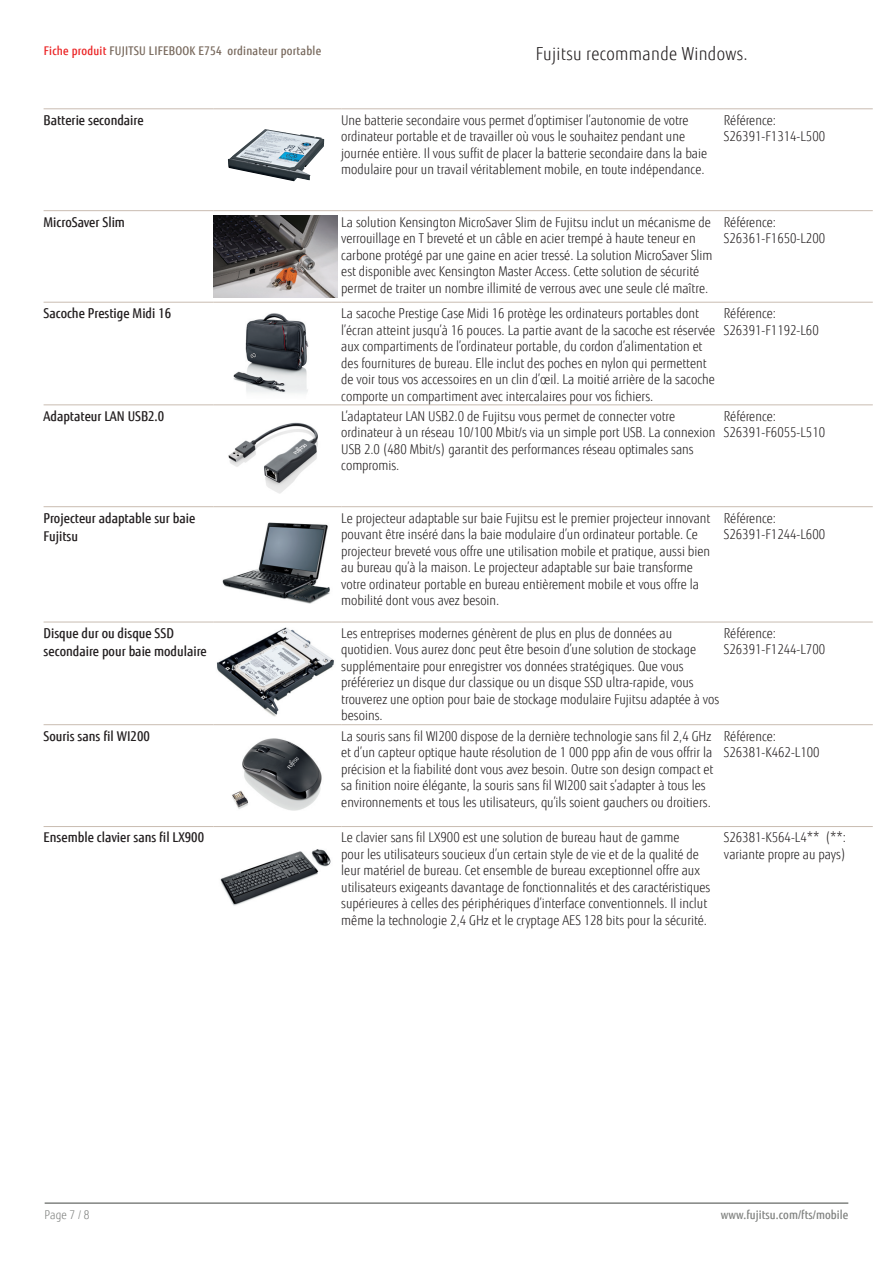
<style>
.page{position:relative;width:893px;height:1263px;background:#fff}
.page>*{position:absolute;margin:0;border:0;box-sizing:border-box;transform-origin:0 0}
.t1{font:300 18px "Fujitsu Sans";letter-spacing:.02em;color:#231f20;scale:.9 1}
.BoMBody{font:300 13.5px/16.5px "Fujitsu Sans";color:#231f20;scale:.9 1}
.BoMBodyHeading{font:500 13.5px/18px "Fujitsu Sans";color:#231f20;scale:.9 1}
.t2{font:500 12px "Fujitsu Sans";letter-spacing:.02em;color:#78695d;scale:.9 1}
.t3{font:500 12px "Fujitsu Sans";letter-spacing:.005em;color:#818381;scale:.9 1}
.t4{font:300 12px "Fujitsu Sans";color:#818381;scale:.9 1}
.s1{color:#eb2223}
</style>
<div class="page">
<hr style="left:45px;top:1202px;width:803px;height:2px;background:#818381">
<hr style="left:44px;top:108px;width:170px;height:1px;background:#c9bcb1">
<hr style="left:214px;top:108px;width:127px;height:1px;background:#c9bcb1">
<hr style="left:341px;top:108px;width:383px;height:1px;background:#c9bcb1">
<hr style="left:724px;top:108px;width:149px;height:1px;background:#c9bcb1">
<hr style="left:44px;top:210px;width:170px;height:1px;background:#c9bcb1">
<hr style="left:214px;top:210px;width:127px;height:1px;background:#c9bcb1">
<hr style="left:341px;top:210px;width:383px;height:1px;background:#c9bcb1">
<hr style="left:724px;top:210px;width:149px;height:1px;background:#c9bcb1">
<hr style="left:44px;top:302px;width:170px;height:1px;background:#c9bcb1">
<hr style="left:214px;top:302px;width:127px;height:1px;background:#c9bcb1">
<hr style="left:341px;top:302px;width:383px;height:1px;background:#c9bcb1">
<hr style="left:724px;top:302px;width:149px;height:1px;background:#c9bcb1">
<hr style="left:44px;top:404px;width:170px;height:1px;background:#c9bcb1">
<hr style="left:214px;top:404px;width:127px;height:1px;background:#c9bcb1">
<hr style="left:341px;top:404px;width:383px;height:1px;background:#c9bcb1">
<hr style="left:724px;top:404px;width:149px;height:1px;background:#c9bcb1">
<hr style="left:44px;top:506px;width:170px;height:1px;background:#c9bcb1">
<hr style="left:214px;top:506px;width:127px;height:1px;background:#c9bcb1">
<hr style="left:341px;top:506px;width:383px;height:1px;background:#c9bcb1">
<hr style="left:724px;top:506px;width:149px;height:1px;background:#c9bcb1">
<hr style="left:44px;top:622px;width:170px;height:1px;background:#c9bcb1">
<hr style="left:214px;top:622px;width:127px;height:1px;background:#c9bcb1">
<hr style="left:341px;top:622px;width:383px;height:1px;background:#c9bcb1">
<hr style="left:724px;top:622px;width:149px;height:1px;background:#c9bcb1">
<hr style="left:44px;top:724px;width:170px;height:1px;background:#c9bcb1">
<hr style="left:214px;top:724px;width:127px;height:1px;background:#c9bcb1">
<hr style="left:341px;top:724px;width:383px;height:1px;background:#c9bcb1">
<hr style="left:724px;top:724px;width:149px;height:1px;background:#c9bcb1">
<hr style="left:44px;top:826px;width:170px;height:1px;background:#c9bcb1">
<hr style="left:214px;top:826px;width:127px;height:1px;background:#c9bcb1">
<hr style="left:341px;top:826px;width:383px;height:1px;background:#c9bcb1">
<hr style="left:724px;top:826px;width:149px;height:1px;background:#c9bcb1">
<img style="left:228px;top:129px;width:96px;height:52px">
<img style="left:214px;top:216px;width:123px;height:82px">
<img style="left:233px;top:313px;width:76px;height:81px">
<img style="left:228px;top:422px;width:90px;height:72px">
<img style="left:222px;top:522px;width:108px;height:82px">
<img style="left:217px;top:627px;width:117px;height:90px">
<img style="left:232px;top:738px;width:90px;height:73px">
<img style="left:220px;top:849px;width:111px;height:57px">
<p class="t2" style="left:44px;top:43px;width:310px"><span class="s1">Fiche produit</span> FUJITSU LIFEBOOK E754 ordinateur portable</p>
<h1 class="t1" style="left:536px;top:43px;width:237px">Fujitsu recommande Windows.</h1>
<p class="BoMBodyHeading" style="left:44px;top:111px;width:113px">Batterie secondaire</p>
<p class="BoMBody" style="left:341px;top:112px;width:408px">Une batterie secondaire vous permet d’optimiser l’autonomie de votre ordinateur portable et de travailler où vous le souhaitez pendant une journée entière. Il vous suffit de placer la batterie secondaire dans la baie modulaire pour un travail véritablement mobile, en toute indépendance.</p>
<p class="BoMBody" style="left:724px;top:112px;width:59px">Référence:</p>
<p class="BoMBody" style="left:724px;top:128px;width:114px">S26391-F1314-L500</p>
<p class="BoMBodyHeading" style="left:44px;top:213px;width:92px">MicroSaver Slim</p>
<p class="BoMBody" style="left:341px;top:214px;width:414px">La solution Kensington MicroSaver Slim de Fujitsu inclut un mécanisme de verrouillage en T breveté et un câble en acier trempé à haute teneur en carbone protégé par une gaine en acier tressé. La solution MicroSaver Slim est disponible avec Kensington Master Access. Cette solution de sécurité permet de traiter un nombre illimité de verrous avec une seule clé maître.</p>
<p class="BoMBody" style="left:724px;top:214px;width:59px">Référence:</p>
<p class="BoMBody" style="left:724px;top:230px;width:114px">S26361-F1650-L200</p>
<p class="BoMBodyHeading" style="left:44px;top:304px;width:143px">Sacoche Prestige Midi 16</p>
<p class="BoMBody" style="left:341px;top:305px;width:417px">La sacoche Prestige Case Midi 16 protège les ordinateurs portables dont l’écran atteint jusqu’à 16 pouces. La partie avant de la sacoche est réservée aux compartiments de l’ordinateur portable, du cordon d’alimentation et des fournitures de bureau. Elle inclut des poches en nylon qui permettent de voir tous vos accessoires en un clin d’œil. La moitié arrière de la sacoche comporte un compartiment avec intercalaires pour vos fichiers.</p>
<p class="BoMBody" style="left:724px;top:305px;width:59px">Référence:</p>
<p class="BoMBody" style="left:724px;top:322px;width:107px">S26391-F1192-L60</p>
<p class="BoMBodyHeading" style="left:44px;top:407px;width:136px">Adaptateur LAN USB2.0</p>
<p class="BoMBody" style="left:341px;top:408px;width:417px">L’adaptateur LAN USB2.0 de Fujitsu vous permet de connecter votre ordinateur à un réseau 10/100 Mbit/s via un simple port USB. La connexion USB 2.0 (480 Mbit/s) garantit des performances réseau optimales sans compromis.</p>
<p class="BoMBody" style="left:724px;top:408px;width:59px">Référence:</p>
<p class="BoMBody" style="left:724px;top:424px;width:114px">S26391-F6055-L510</p>
<p class="BoMBodyHeading" style="left:44px;top:509px;width:170px">Projecteur adaptable sur baie<br>Fujitsu</p>
<p class="BoMBody" style="left:341px;top:510px;width:412px">Le projecteur adaptable sur baie Fujitsu est le premier projecteur innovant pouvant être inséré dans la baie modulaire d’un ordinateur portable. Ce projecteur breveté vous offre une utilisation mobile et pratique, aussi bien au bureau qu’à la maison. Le projecteur adaptable sur baie transforme votre ordinateur portable en bureau entièrement mobile et vous offre la mobilité dont vous avez besoin.</p>
<p class="BoMBody" style="left:724px;top:510px;width:59px">Référence:</p>
<p class="BoMBody" style="left:724px;top:526px;width:114px">S26391-F1244-L600</p>
<p class="BoMBodyHeading" style="left:44px;top:624px;width:183px">Disque dur ou disque SSD secondaire pour baie modulaire</p>
<p class="BoMBody" style="left:341px;top:625px;width:422px">Les entreprises modernes génèrent de plus en plus de données au quotidien. Vous aurez donc peut être besoin d’une solution de stockage supplémentaire pour enregistrer vos données stratégiques. Que vous préféreriez un disque dur classique ou un disque SSD ultra-rapide, vous trouverez une option pour baie de stockage modulaire Fujitsu adaptée à vos besoins.</p>
<p class="BoMBody" style="left:724px;top:625px;width:59px">Référence:</p>
<p class="BoMBody" style="left:724px;top:642px;width:114px">S26391-F1244-L700</p>
<p class="BoMBodyHeading" style="left:44px;top:727px;width:120px">Souris sans fil WI200</p>
<p class="BoMBody" style="left:341px;top:728px;width:415px">La souris sans fil WI200 dispose de la dernière technologie sans fil 2,4 GHz et d’un capteur optique haute résolution de 1 000 ppp afin de vous offrir la précision et la fiabilité dont vous avez besoin. Outre son design compact et sa finition noire élégante, la souris sans fil WI200 sait s’adapter à tous les environnements et tous les utilisateurs, qu’ils soient gauchers ou droitiers.</p>
<p class="BoMBody" style="left:724px;top:728px;width:59px">Référence:</p>
<p class="BoMBody" style="left:724px;top:744px;width:108px">S26381-K462-L100</p>
<p class="BoMBodyHeading" style="left:44px;top:829px;width:180px">Ensemble clavier sans fil LX900</p>
<p class="BoMBody" style="left:341px;top:830px;width:412px">Le clavier sans fil LX900 est une solution de bureau haut de gamme<br>pour les utilisateurs soucieux d’un certain style de vie et de la qualité de leur matériel de bureau. Cet ensemble de bureau exceptionnel offre aux utilisateurs exigeants davantage de fonctionnalités et des caractéristiques supérieures à celles des périphériques d’interface conventionnels. Il inclut même la technologie 2,4 GHz et le cryptage AES 128 bits pour la sécurité.</p>
<p class="BoMBody" style="left:724px;top:830px;width:137px">S26381-K564-L4** (**: variante propre au pays)</p>
<p class="t4" style="left:45px;top:1208px;width:51px">Page 7 / 8</p>
<p class="t3" style="left:721px;top:1208px;width:143px">www.fujitsu.com/fts/mobile</p>
</div>
